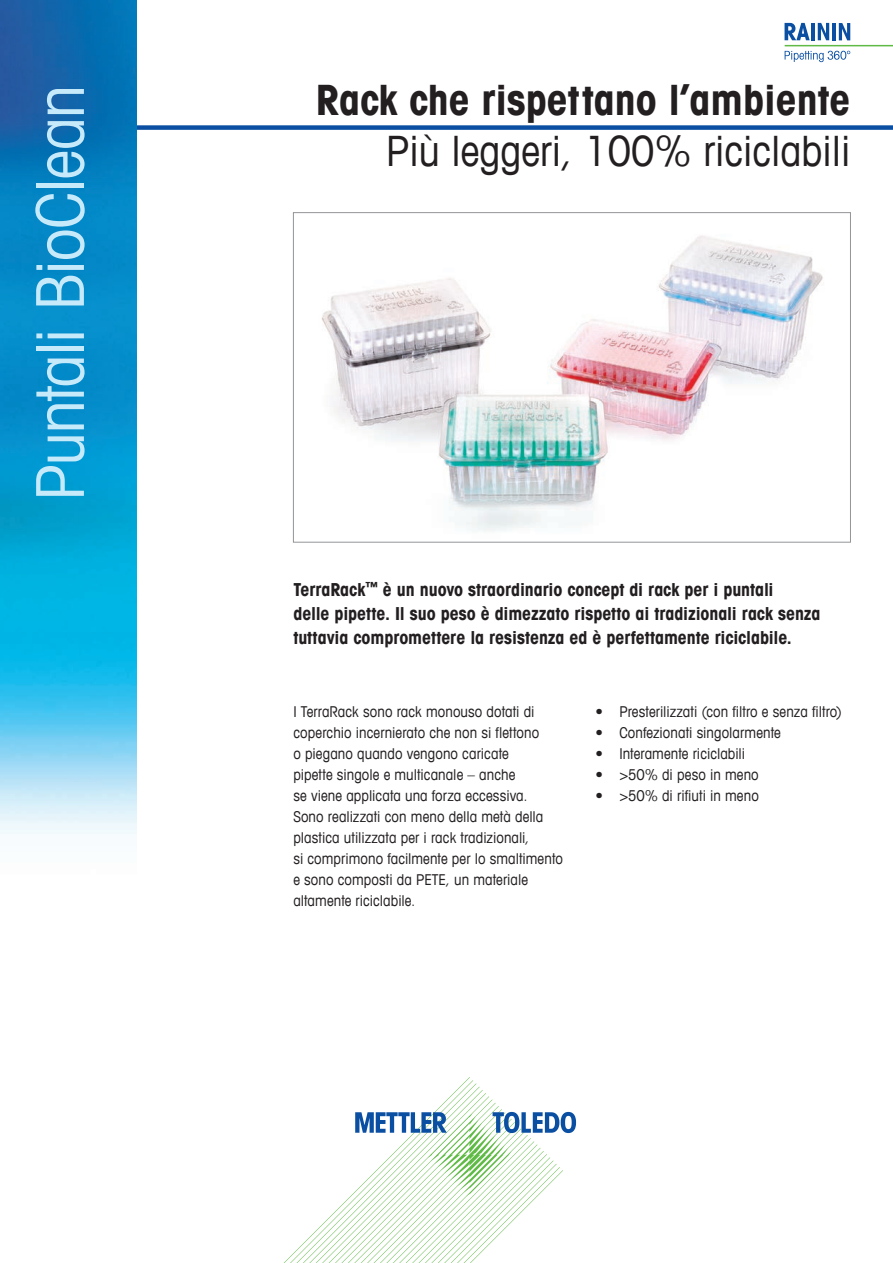
<style>
.page{position:relative;width:893px;height:1263px;background:#fff}
.page>*{position:absolute;margin:0;border:0;box-sizing:border-box;transform-origin:0 0}
.t1{font:condensed 66px "Avant Garde Com";letter-spacing:-.015em;color:#c6eafa}
.t2{font:700 condensed 42px "Avant Garde Com";color:#231f20}
.t3{font:condensed 42px "Avant Garde Com";color:#231f20}
.t4{font:700 condensed 18px/24px "Avant Garde Com";letter-spacing:-.005em;color:#231f20}
.t5{font:condensed 15px/21px "Avant Garde Com";letter-spacing:.005em;color:#231f20}
</style>
<div class="page">
<div style="left:111px;top:125px;width:782px;height:5px;background:#0a4fa2"></div>
<svg style="left:284px;top:1077px;width:292px;height:186px"></svg>
<img style="left:0;top:0;width:136px;height:834px">
<hr style="left:785px;top:45px;width:108px;height:1px;background:#60bb46">
<svg style="left:784px;top:23px;width:26px;height:17px"></svg>
<hr style="left:811px;top:23px;width:4px;height:17px;background:#0a4fa2">
<svg style="left:818px;top:23px;width:11px;height:17px"></svg>
<hr style="left:832px;top:23px;width:4px;height:17px;background:#0a4fa2">
<svg style="left:839px;top:23px;width:11px;height:17px"></svg>
<svg style="left:785px;top:51px;width:65px;height:11px"></svg>
<img style="left:322px;top:235px;width:501px;height:296px">
<h1 class="t1" style="left:19px;top:501px;width:417px;rotate:-90deg">Puntali BioClean</h1>
<h2 class="t2" style="left:316px;top:73px;width:536px">Rack che rispettano l’ambiente</h2>
<h2 class="t3" style="left:386px;top:125px;width:466px">Più leggeri, 100% riciclabili</h2>
<p class="t4" style="left:293px;top:577px;width:529px">TerraRack<sup>™</sup> è un nuovo straordinario concept di rack per i puntali<br>delle pipette. Il suo peso è dimezzato rispetto ai tradizionali rack senza tuttavia compromettere la resistenza ed è perfettamente riciclabile.</p>
<p class="t5" style="left:293px;top:701px;width:271px">I TerraRack sono rack monouso dotati di coperchio incernierato che non si flettono<br>o piegano quando vengono caricate<br>pipette singole e multicanale – anche<br>se viene applicata una forza eccessiva.<br>Sono realizzati con meno della metà della plastica utilizzata per i rack tradizionali,<br>si comprimono facilmente per lo smaltimento e sono composti da PETE, un materiale altamente riciclabile.</p>
<p class="t5" style="left:595px;top:701px;width:248px">• Presterilizzati (con filtro e senza filtro)</p>
<p class="t5" style="left:595px;top:722px;width:187px">• Confezionati singolarmente</p>
<p class="t5" style="left:595px;top:743px;width:151px">• Interamente riciclabili</p>
<p class="t5" style="left:595px;top:764px;width:165px">• &gt;50% di peso in meno</p>
<p class="t5" style="left:595px;top:785px;width:165px">• &gt;50% di rifiuti in meno</p>
</div>
